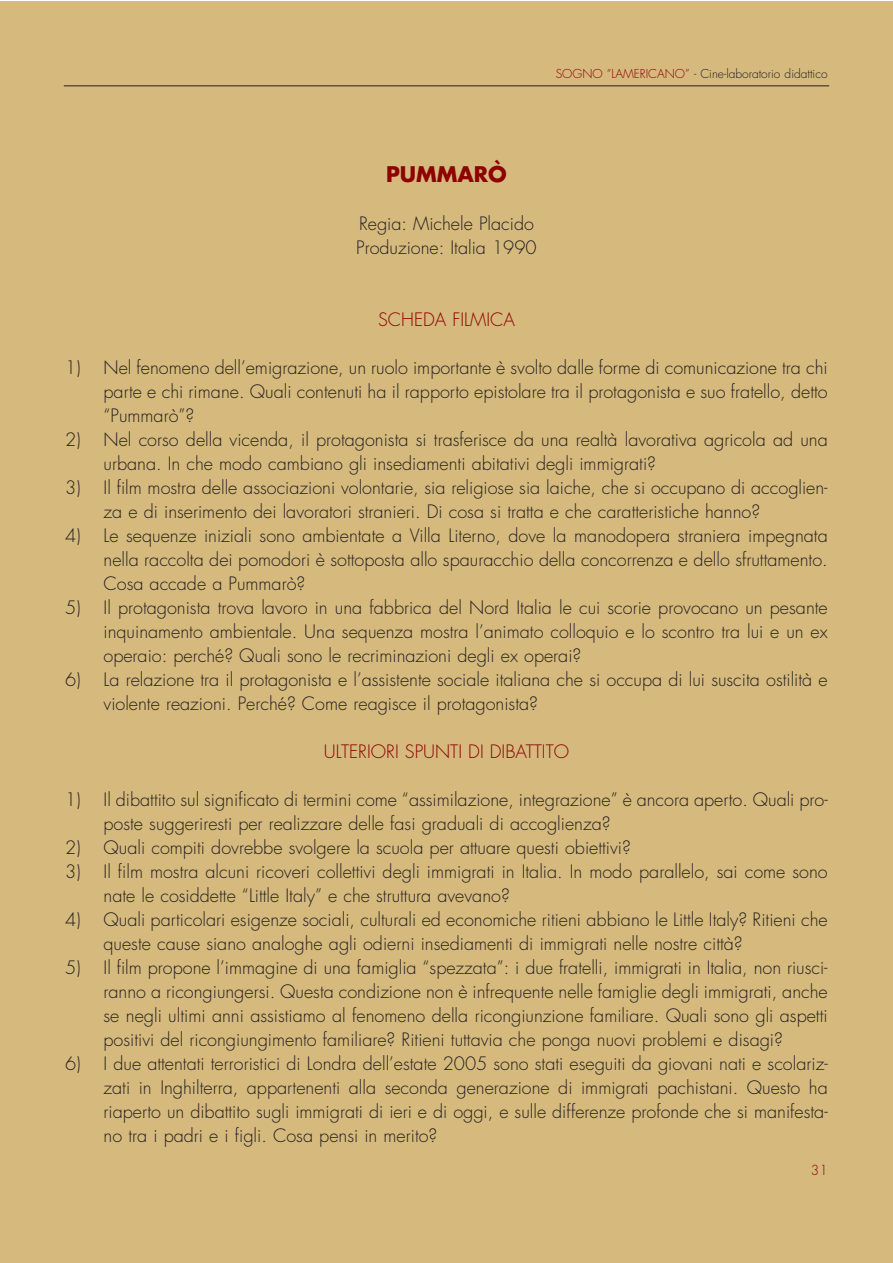
<style>
.page{position:relative;width:893px;height:1263px;background:#fff}
.page>*{position:absolute;margin:0;border:0;box-sizing:border-box;transform-origin:0 0}
.t1{font:700 21px "Futura";color:#8d0203}
.t2{font:300 18px/24px "Futura";color:#231f20}
.t3{font:300 18px "Futura";color:#8d0203}
.t4{font:300 13.5px "Futura";color:#8d0203}
.t5{font:300 12px "Futura";color:#231f20}
.s1{color:#8d0203}
</style>
<div class="page">
<div style="left:0;top:1px;width:893px;height:1262px;background:#d5b97d"></div>
<hr style="left:64px;top:85px;width:765px;height:1px;background:#231f20">
<p class="t5" style="left:556px;top:68px;width:273px"><span class="s1">SOGNO “LAMERICANO”</span> - Cine-laboratorio didattico</p>
<p class="t1" style="left:386px;top:164px;width:122px">PUMMARÒ</p>
<p class="t2" style="left:356px;top:213px;width:182px">Regia: Michele Placido<br>Produzione: Italia 1990</p>
<p class="t3" style="left:378px;top:311px;width:138px">SCHEDA FILMICA</p>
<p class="t2" style="left:104px;top:357px;width:726px;text-align:justify;text-indent:-38px">1) Nel fenomeno dell’emigrazione, un ruolo importante è svolto dalle forme di comunicazione tra chi parte e chi rimane. Quali contenuti ha il rapporto epistolare tra il protagonista e suo fratello, detto “Pummarò”?</p>
<p class="t2" style="left:104px;top:429px;width:726px;text-indent:-38px">2) Nel corso della vicenda, il protagonista si trasferisce da una realtà lavorativa agricola ad una urbana. In che modo cambiano gli insediamenti abitativi degli immigrati?</p>
<p class="t2" style="left:104px;top:477px;width:726px;text-indent:-38px">3) Il film mostra delle associazioni volontarie, sia religiose sia laiche, che si occupano di accoglien&shy;za e di inserimento dei lavoratori stranieri. Di cosa si tratta e che caratteristiche hanno?</p>
<p class="t2" style="left:104px;top:525px;width:726px;text-align:justify;text-indent:-38px">4) Le sequenze iniziali sono ambientate a Villa Literno, dove la manodopera straniera impegnata nella raccolta dei pomodori è sottoposta allo spauracchio della concorrenza e dello sfruttamento.<br>Cosa accade a Pummarò?</p>
<p class="t2" style="left:104px;top:597px;width:726px;text-align:justify;text-indent:-38px">5) Il protagonista trova lavoro in una fabbrica del Nord Italia le cui scorie provocano un pesante inquinamento ambientale. Una sequenza mostra l’animato colloquio e lo scontro tra lui e un ex operaio: perché? Quali sono le recriminazioni degli ex operai?</p>
<p class="t2" style="left:104px;top:669px;width:726px;text-indent:-38px">6) La relazione tra il protagonista e l’assistente sociale italiana che si occupa di lui suscita ostilità e violente reazioni. Perché? Come reagisce il protagonista?</p>
<p class="t3" style="left:324px;top:743px;width:247px">ULTERIORI SPUNTI DI DIBATTITO</p>
<p class="t2" style="left:104px;top:789px;width:726px;text-indent:-38px">1) Il dibattito sul significato di termini come “assimilazione, integrazione” è ancora aperto. Quali pro&shy;poste suggeriresti per realizzare delle fasi graduali di accoglienza?</p>
<p class="t2" style="left:65px;top:837px;width:567px">2) Quali compiti dovrebbe svolgere la scuola per attuare questi obiettivi?</p>
<p class="t2" style="left:104px;top:861px;width:726px;text-indent:-38px">3) Il film mostra alcuni ricoveri collettivi degli immigrati in Italia. In modo parallelo, sai come sono nate le cosiddette “Little Italy” e che struttura avevano?</p>
<p class="t2" style="left:104px;top:909px;width:726px;text-indent:-38px">4) Quali particolari esigenze sociali, culturali ed economiche ritieni abbiano le Little Italy? Ritieni che queste cause siano analoghe agli odierni insediamenti di immigrati nelle nostre città?</p>
<p class="t2" style="left:104px;top:957px;width:726px;text-align:justify;text-indent:-38px">5) Il film propone l’immagine di una famiglia “spezzata”: i due fratelli, immigrati in Italia, non riusci&shy;ranno a ricongiungersi. Questa condizione non è infrequente nelle famiglie degli immigrati, anche se negli ultimi anni assistiamo al fenomeno della ricongiunzione familiare. Quali sono gli aspetti positivi del ricongiungimento familiare? Ritieni tuttavia che ponga nuovi problemi e disagi?</p>
<p class="t2" style="left:104px;top:1053px;width:726px;text-align:justify;text-indent:-38px">6) I due attentati terroristici di Londra dell’estate 2005 sono stati eseguiti da giovani nati e scolariz&shy;zati in Inghilterra, appartenenti alla seconda generazione di immigrati pachistani. Questo ha riaperto un dibattito sugli immigrati di ieri e di oggi, e sulle differenze profonde che si manifesta&shy;no tra i padri e i figli. Cosa pensi in merito?</p>
<p class="t4" style="left:811px;top:1163px;width:18px">31</p>
</div>
